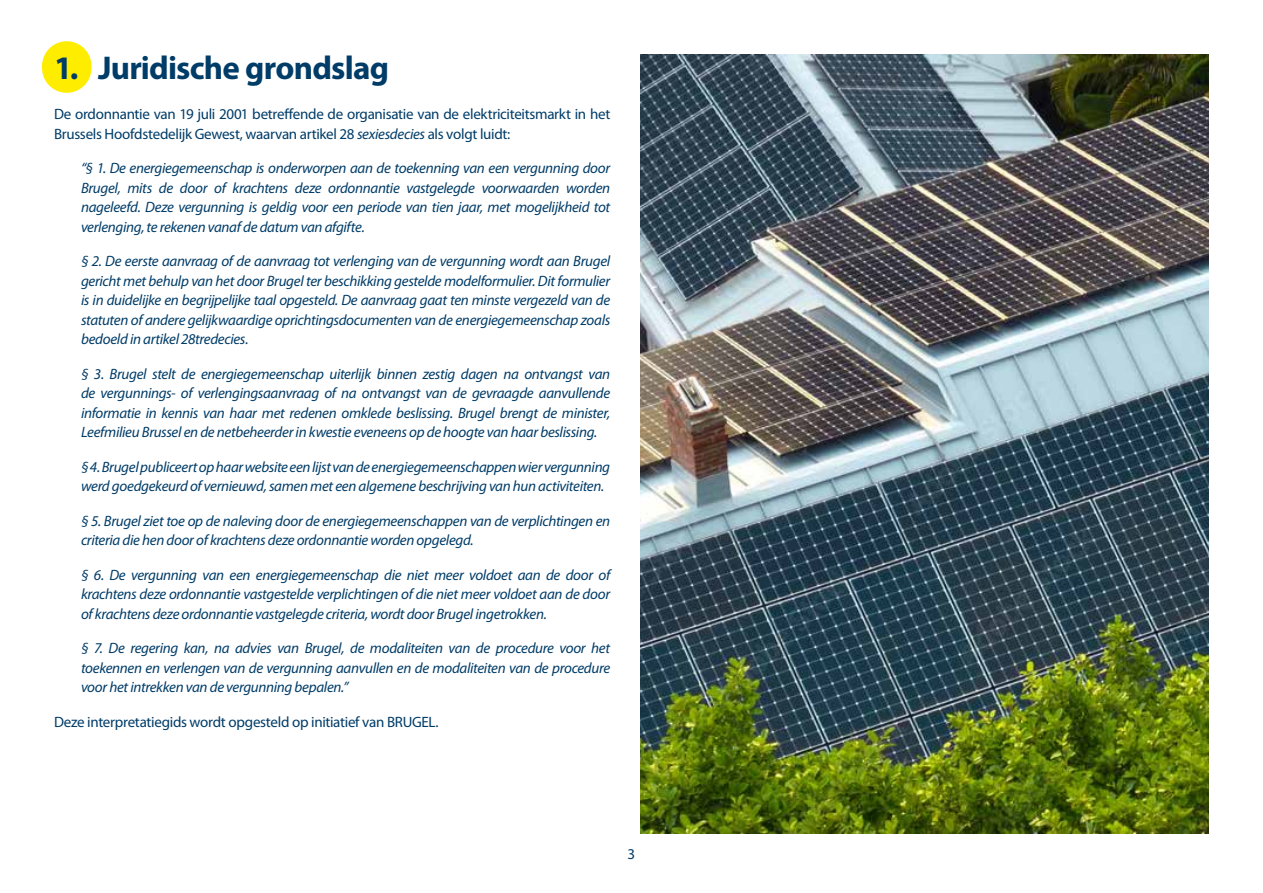
<style>
.page{position:relative;width:1263px;height:893px;background:#fff}
.page>*{position:absolute;margin:0;border:0;box-sizing:border-box;transform-origin:0 0}
.t1{font:700 33px "Myriad Pro";letter-spacing:-.025em;color:#003c68}
.Indent_1{font:italic 15px/19.5px "Myriad Pro";letter-spacing:-.02em;color:#003c68;text-align:justify}
.BODY{font:15px/19.5px "Myriad Pro";letter-spacing:-.02em;color:#003c68}
.s1{font-style:italic}
</style>
<div class="page">
<img style="left:640px;top:54px;width:569px;height:779px">
<hr style="left:42px;top:66px;width:50px;height:2px;background:#ffed00">
<p class="t1" style="left:54px;top:49px;width:336px">1. Juridische grondslag</p>
<p class="BODY" style="left:54px;top:105px;width:558px">De ordonnantie van 19 juli 2001 betreffende de organisatie van de elektriciteitsmarkt in het<br>Brussels Hoofdstedelijk Gewest, waarvan artikel 28 <span class="s1">sexiesdecies</span> als volgt luidt:</p>
<p class="Indent_1" style="left:81px;top:159px;width:531px">“§ 1. De energiegemeenschap is onderworpen aan de toekenning van een vergunning door Brugel, mits de door of krachtens deze ordonnantie vastgelegde voorwaarden worden nageleefd. Deze vergunning is geldig voor een periode van tien jaar, met mogelijkheid tot verlenging, te rekenen vanaf de datum van afgifte.</p>
<p class="Indent_1" style="left:81px;top:252px;width:531px">§ 2. De eerste aanvraag of de aanvraag tot verlenging van de vergunning wordt aan Brugel gericht met behulp van het door Brugel ter beschikking gestelde modelformulier. Dit formulier is in duidelijke en begrijpelijke taal opgesteld. De aanvraag gaat ten minste vergezeld van de statuten of andere gelijkwaardige oprichtingsdocumenten van de energiegemeenschap zoals bedoeld in artikel 28tredecies.</p>
<p class="Indent_1" style="left:81px;top:364px;width:531px">§ 3. Brugel stelt de energiegemeenschap uiterlijk binnen zestig dagen na ontvangst van de vergunnings- of verlengingsaanvraag of na ontvangst van de gevraagde aanvullende informatie in kennis van haar met redenen omklede beslissing. Brugel brengt de minister, Leefmilieu Brussel en de netbeheerder in kwestie eveneens op de hoogte van haar beslissing.</p>
<p class="Indent_1" style="left:81px;top:457px;width:531px">§ 4. Brugel publiceert op haar website een lijst van de energiegemeenschappen wier vergunning werd goedgekeurd of vernieuwd, samen met een algemene beschrijving van hun activiteiten.</p>
<p class="Indent_1" style="left:81px;top:511px;width:531px">§ 5. Brugel ziet toe op de naleving door de energiegemeenschappen van de verplichtingen en criteria die hen door of krachtens deze ordonnantie worden opgelegd.</p>
<p class="Indent_1" style="left:81px;top:565px;width:531px">§ 6. De vergunning van een energiegemeenschap die niet meer voldoet aan de door of krachtens deze ordonnantie vastgestelde verplichtingen of die niet meer voldoet aan de door of krachtens deze ordonnantie vastgelegde criteria, wordt door Brugel ingetrokken.</p>
<p class="Indent_1" style="left:81px;top:639px;width:531px">§ 7. De regering kan, na advies van Brugel, de modaliteiten van de procedure voor het toekennen en verlengen van de vergunning aanvullen en de modaliteiten van de procedure voor het intrekken van de vergunning bepalen.”</p>
<p class="BODY" style="left:54px;top:712px;width:386px">Deze interpretatiegids wordt opgesteld op initiatief van BRUGEL.</p>
<p class="BODY" style="left:628px;top:844px;width:9px">3</p>
</div>
